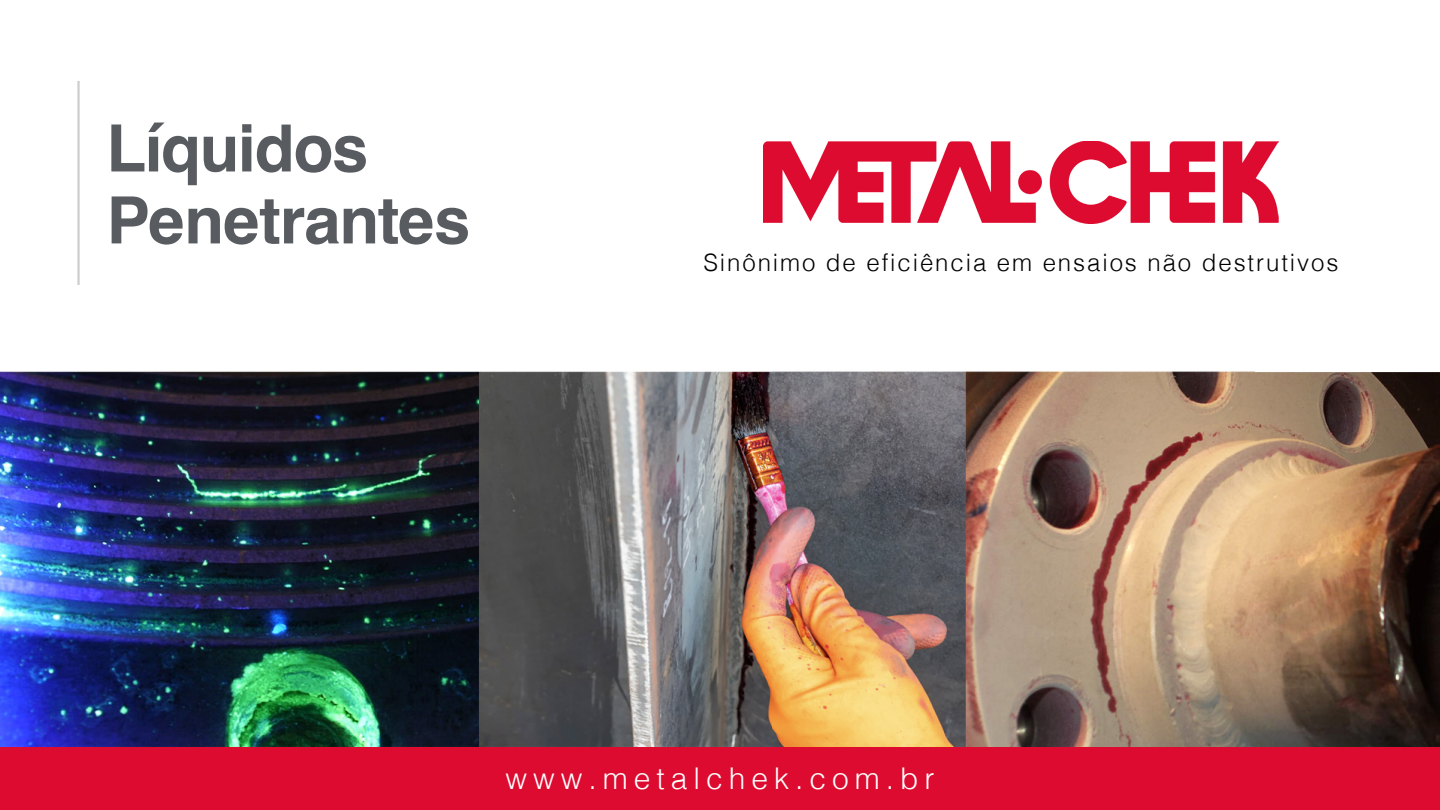
<style>
.page{position:relative;width:1440px;height:810px;background:#fff}
.page>*{position:absolute;margin:0;border:0;box-sizing:border-box;transform-origin:0 0}
.t1{font:700 65.25px/72px "Helvetica";letter-spacing:-.015em;color:#585c61}
.t2{font:300 30px "Helvetica";letter-spacing:.2em;color:#fff}
.t3{font:300 24px "Helvetica";letter-spacing:.08em;color:#000}
</style>
<div class="page">
<img style="left:0;top:371px;width:772px;height:376px">
<img style="left:1255px;top:213px;width:185px;height:534px">
<img style="left:772px;top:223px;width:483px;height:524px">
<img style="left:763px;top:141px;width:515px;height:82px">
<hr style="left:77px;top:81px;width:3px;height:204px;background:#cdcecf">
<div style="left:0;top:747px;width:1440px;height:63px;background:#dd0b2f"></div>
<h1 class="t1" style="left:106px;top:113px;width:366px">Líquidos<br>Penetrantes</h1>
<p class="t3" style="left:703px;top:242px;width:637px">Sinônimo de eficiência em ensaios não destrutivos</p>
<p class="t2" style="left:505px;top:753px;width:431px">www.metalchek.com.br</p>
</div>
